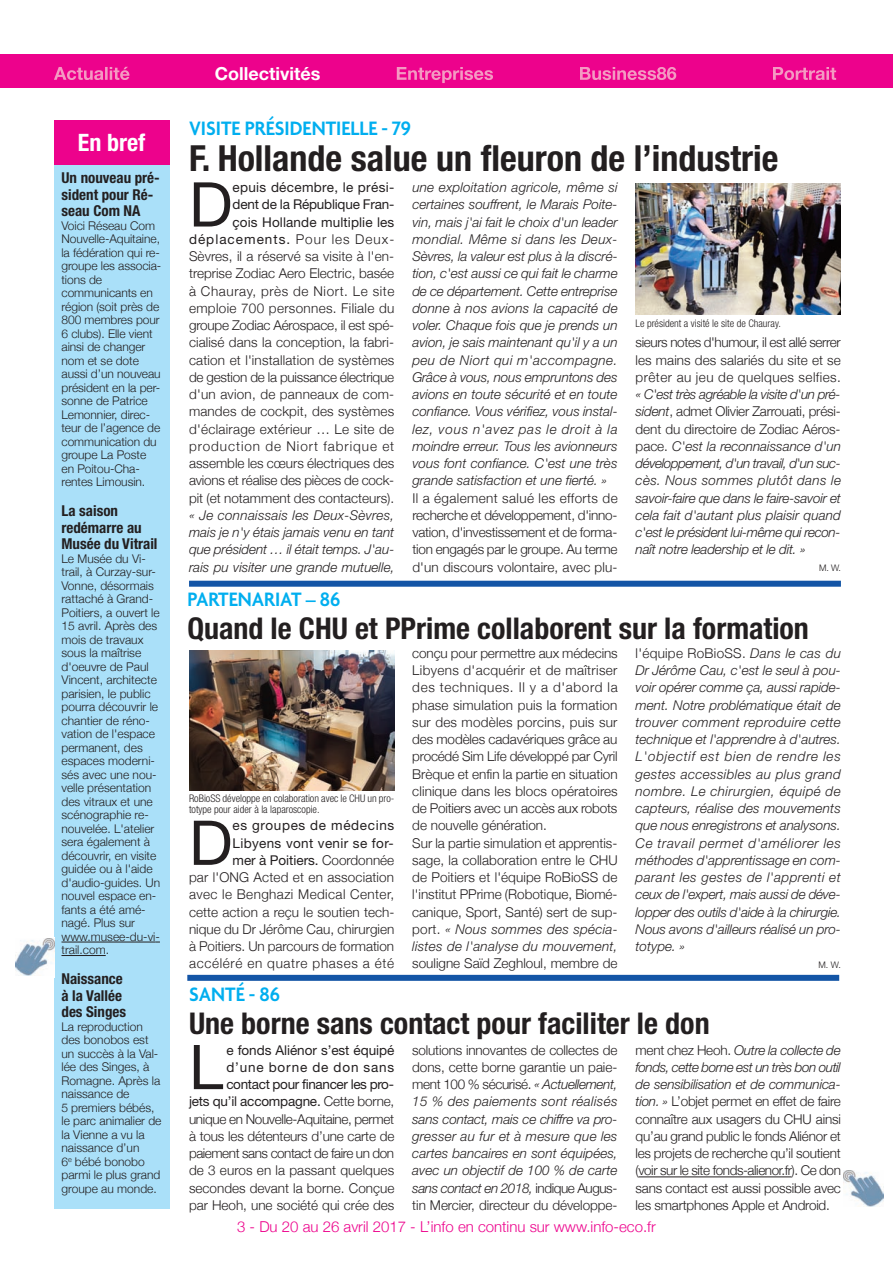
<style>
.page{position:relative;width:893px;height:1263px;background:#fff}
.page>*{position:absolute;margin:0;border:0;box-sizing:border-box;transform-origin:0 0}
.t1{font:61.8px "Helvetica Neue";color:#231f20}
.t2{font:700 condensed 36px "Helvetica Neue";color:#231f20}
.t3{font:700 condensed 30px "Helvetica Neue";color:#231f20}
.t4{font:700 condensed 24px "Helvetica Neue";color:#fff}
.t5{font:600 21px "Agenda";color:#00aeef;scale:.95 1}
.t6{font:700 18px "Helvetica Neue";color:#fff}
.t7{font:700 condensed 15px/16.5px "Helvetica Neue";color:#231f20}
.t8{font:300 15px "Helvetica Neue";color:#ed028c}
.t9{font:300 13.5px/17.2px "Helvetica Neue";color:#231f20;text-align:right}
.t10{font:italic 300 13.5px/17.2px "Helvetica Neue";letter-spacing:-.005em;color:#231f20;text-align:justify}
.t11{font:300 12px/13.5px "Helvetica Neue";color:#231f20}
.t12{font:300 condensed 10.5px/10.5px "Helvetica Neue";color:#231f20}
.t13{font:300 9px "Helvetica Neue";color:#231f20}
.s1{font-weight:400}
.s2{font-style:normal}
.s3{font-style:italic}
</style>
<div class="page">
<div style="left:0;top:54px;width:892px;height:33px;background:#ed028c"></div>
<svg style="left:54px;top:67px;width:75px;height:13px"></svg>
<svg style="left:397px;top:67px;width:76px;height:16px"></svg>
<svg style="left:580px;top:67px;width:66px;height:13px"></svg>
<svg style="left:773px;top:67px;width:52px;height:13px"></svg>
<div style="left:54px;top:128px;width:115px;height:1081px;background:#aae0f9"></div>
<div style="left:54px;top:120px;width:115px;height:45px;background:#ed028c"></div>
<hr style="left:62px;top:942px;width:94px;height:1px;background:#231f20">
<hr style="left:62px;top:955px;width:44px;height:1px;background:#231f20">
<hr style="left:638px;top:1176px;width:153px;height:1px;background:#231f20">
<div style="left:189px;top:581px;width:652px;height:6px;background:#1355a6"></div>
<div style="left:187px;top:975px;width:652px;height:6px;background:#1355a6"></div>
<img style="left:636px;top:183px;width:205px;height:132px">
<img style="left:189px;top:650px;width:205px;height:140px">
<img style="left:844px;top:1170px;width:39px;height:36px">
<svg style="left:23px;top:937px;width:32px;height:41px"></svg>
<img style="left:16px;top:939px;width:39px;height:36px">
<h3 class="t4" style="left:78px;top:122px;width:69px">En bref</h3>
<p class="t7" style="left:62px;top:168px;width:100px">Un nouveau pré&shy;sident pour Ré&shy;seau Com NA</p>
<p class="t11" style="left:62px;top:218px;width:101px">Voici Réseau Com<br>Nouvelle-Aquitaine, la fédération qui re&shy;groupe les associa&shy;tions de communicants en région (soit près de<br>800 membres pour<br>6 clubs). Elle vient ainsi de changer nom et se dote aussi d’un nouveau président en la per&shy;sonne de Patrice<br>Lemonnier, direc&shy;teur de l’agence de communication du groupe La Poste en Poitou-Cha&shy;rentes Limousin.</p>
<p class="t7" style="left:62px;top:501px;width:98px">La saison redémarre au<br>Musée du Vitrail</p>
<p class="t11" style="left:62px;top:551px;width:100px">Le Musée du Vi&shy;trail, à Curzay-sur-<br>Vonne, désormais rattaché à Grand-<br>Poitiers, a ouvert le<br>15 avril. Après des mois de travaux sous la maîtrise d'oeuvre de Paul<br>Vincent, architecte parisien, le public pourra découvrir le chantier de réno&shy;vation de l'espace permanent, des espaces moderni&shy;sés avec une nou&shy;velle présentation des vitraux et une scénographie re&shy;nouvelée. L'atelier sera également à découvrir, en visite guidée ou à l'aide d'audio-guides. Un nouvel espace en&shy;fants a été amé&shy;nagé. Plus sur www.musee-du-vi&shy;trail.com.</p>
<p class="t7" style="left:62px;top:969px;width:66px">Naissance à la Vallée des Singes</p>
<p class="t11" style="left:62px;top:1019px;width:102px">La reproduction des bonobos est un succès à la Val&shy;lée des Singes, à<br>Romagne. Après la naissance de<br>5 premiers bébés, le parc animalier de la Vienne a vu la naissance d’un<br>6<sup>e</sup> bébé bonobo parmi le plus grand groupe au monde.</p>
<h3 class="t6" style="left:215px;top:62px;width:107px">Collectivités</h3>
<h3 class="t5" style="left:189px;top:116px;width:235px">VISITE PRÉSIDENTIELLE - 79</h3>
<h2 class="t2" style="left:189px;top:128px;width:591px">F. Hollande salue un fleuron de l’industrie</h2>
<p class="t9" style="left:189px;top:178px;width:207px"><span class="s1">epuis décembre, le prési-<br>dent de la République Fran-<br>çois Hollande multiplie les déplacements.</span> Pour les Deux-Sèvres, il a réservé sa visite à l'en&shy;treprise Zodiac Aero Electric, basée à Chauray, près de Niort. Le site emploie 700 personnes. Filiale du groupe Zodiac Aérospace, il est spé&shy;cialisé dans la conception, la fabri&shy;cation et l'installation de systèmes de gestion de la puissance électrique d'un avion, de panneaux de com&shy;mandes de cockpit, des systèmes d'éclairage extérieur … Le site de production de Niort fabrique et assemble les cœurs électriques des avions et réalise des pièces de cock&shy;pit (et notamment des contacteurs).</p>
<p class="t10" style="left:189px;top:506px;width:207px">« Je connaissais les Deux-Sèvres, mais je n'y étais jamais venu en tant que président … il était temps. J'au&shy;rais pu visiter une grande mutuelle,</p>
<h1 class="t1" style="left:189px;top:168px;width:45px">D</h1>
<p class="t10" style="left:412px;top:178px;width:207px">une exploitation agricole, même si certaines souffrent, le Marais Poite&shy;vin, mais j'ai fait le choix d'un leader mondial. Même si dans les Deux-Sèvres, la valeur est plus à la discré&shy;tion, c'est aussi ce qui fait le charme de ce département. Cette entreprise donne à nos avions la capacité de voler. Chaque fois que je prends un avion, je sais maintenant qu'il y a un peu de Niort qui m'accompagne.<br>Grâce à vous, nous empruntons des avions en toute sécurité et en toute confiance. Vous vérifiez, vous instal&shy;lez, vous n'avez pas le droit à la moindre erreur. Tous les avionneurs vous font confiance. C'est une très grande satisfaction et une fierté. »</p>
<p class="t9" style="left:412px;top:489px;width:207px;text-align:justify">Il a également salué les efforts de recherche et développement, d'inno&shy;vation, d'investissement et de forma&shy;tion engagés par le groupe. Au terme d'un discours volontaire, avec plu-</p>
<p class="t12" style="left:635px;top:319px;width:147px">Le président a visité le site de Chauray.</p>
<p class="t9" style="left:636px;top:334px;width:207px;text-align:justify">sieurs notes d'humour, il est allé serrer les mains des salariés du site et se prêter au jeu de quelques selfies.</p>
<p class="t10" style="left:636px;top:386px;width:207px">« C'est très agréable la visite d'un pré&shy;sident<span class="s2">, admet Olivier Zarrouati, prési&shy;dent du directoire de Zodiac Aéros&shy;pace.</span> C'est la reconnaissance d'un développement, d'un travail, d'un suc&shy;cès. Nous sommes plutôt dans le savoir-faire que dans le faire-savoir et cela fait d'autant plus plaisir quand c'est le président lui-même qui recon&shy;naît notre leadership et le dit. »</p>
<p class="t13" style="left:819px;top:562px;width:23px">M. W.</p>
<h3 class="t5" style="left:187px;top:587px;width:163px">PARTENARIAT – 86</h3>
<h3 class="t3" style="left:187px;top:604px;width:623px">Quand le CHU et PPrime collaborent sur la formation</h3>
<p class="t12" style="left:189px;top:794px;width:207px">RoBioSS développe en colaboration avec le CHU un pro&shy;totype pour aider à la laparoscopie.</p>
<p class="t9" style="left:189px;top:817px;width:207px"><span class="s1">es groupes de médecins<br>Libyens vont venir se for-<br>mer à Poitiers.</span> Coordonnée<br>par l'ONG Acted et en association avec le Benghazi Medical Center, cette action a reçu le soutien tech&shy;nique du Dr Jérôme Cau, chirurgien à Poitiers. Un parcours de formation accéléré en quatre phases a été</p>
<h1 class="t1" style="left:189px;top:806px;width:45px">D</h1>
<p class="t9" style="left:412px;top:644px;width:207px;text-align:left">conçu pour permettre aux médecins Libyens d'acquérir et de maîtriser des techniques. Il y a d'abord la phase simulation puis la formation sur des modèles porcins, puis sur des modèles cadavériques grâce au procédé Sim Life développé par Cyril Brèque et enfin la partie en situation clinique dans les blocs opératoires de Poitiers avec un accès aux robots de nouvelle génération.<br>Sur la partie simulation et apprentis&shy;sage, la collaboration entre le CHU de Poitiers et l'équipe RoBioSS de l'institut PPrime (Robotique, Biomé&shy;canique, Sport, Santé) sert de sup&shy;port. <span class="s3">« Nous sommes des spécia&shy;listes de l'analyse du mouvement,</span></p>
<p class="t9" style="left:412px;top:955px;width:207px">souligne Saïd Zeghloul, membre de</p>
<p class="t10" style="left:636px;top:644px;width:207px"><span class="s2">l'équipe RoBioSS.</span> Dans le cas du Dr Jérôme Cau, c'est le seul à pou&shy;voir opérer comme ça, aussi rapide&shy;ment. Notre problématique était de trouver comment reproduire cette technique et l'apprendre à d'autres.<br>L'objectif est bien de rendre les gestes accessibles au plus grand nombre. Le chirurgien, équipé de capteurs, réalise des mouvements que nous enregistrons et analysons.<br>Ce travail permet d'améliorer les méthodes d'apprentissage en com&shy;parant les gestes de l'apprenti et ceux de l'expert, mais aussi de déve&shy;lopper des outils d'aide à la chirurgie.<br>Nous avons d'ailleurs réalisé un pro&shy;totype. »</p>
<p class="t13" style="left:818px;top:959px;width:24px">M. W.</p>
<h3 class="t5" style="left:189px;top:982px;width:97px">SANTÉ - 86</h3>
<h3 class="t3" style="left:189px;top:999px;width:522px">Une borne sans contact pour faciliter le don</h3>
<p class="t9" style="left:189px;top:1041px;width:207px"><span class="s1">e fonds Aliénor s’est équipé d’une borne de don sans contact pour financer les pro-<br>jets qu’il accompagne.</span> Cette borne, unique en Nouvelle-Aquitaine, permet à tous les détenteurs d’une carte de paiement sans contact de faire un don de 3 euros en la passant quelques secondes devant la borne. Conçue par Heoh, une société qui crée des</p>
<p class="t10" style="left:412px;top:1041px;width:207px"><span class="s2">solutions innovantes de collectes de dons, cette borne garantie un paie&shy;ment 100 % sécurisé.</span> « Actuellement, 15 % des paiements sont réalisés sans contact, mais ce chiffre va pro&shy;gresser au fur et à mesure que les cartes bancaires en sont équipées, avec un objectif de 100 % de carte sans contact en 2018, <span class="s2">indique Augus&shy;tin Mercier, directeur du développe-</span></p>
<p class="t9" style="left:636px;top:1041px;width:207px;text-align:justify">ment chez Heoh. <span class="s3">Outre la collecte de fonds, cette borne est un très bon outil de sensibilisation et de communica&shy;tion. »</span> L’objet permet en effet de faire connaître aux usagers du CHU ainsi qu’au grand public le fonds Aliénor et les projets de recherche qu’il soutient (voir sur le site fonds-alienor.fr). Ce don sans contact est aussi possible avec les smartphones Apple et Android.</p>
<h1 class="t1" style="left:189px;top:1030px;width:36px">L</h1>
<p class="t8" style="left:237px;top:1217px;width:420px">3 - Du 20 au 26 avril 2017 - L’info en continu sur www.info-eco.fr</p>
</div>
